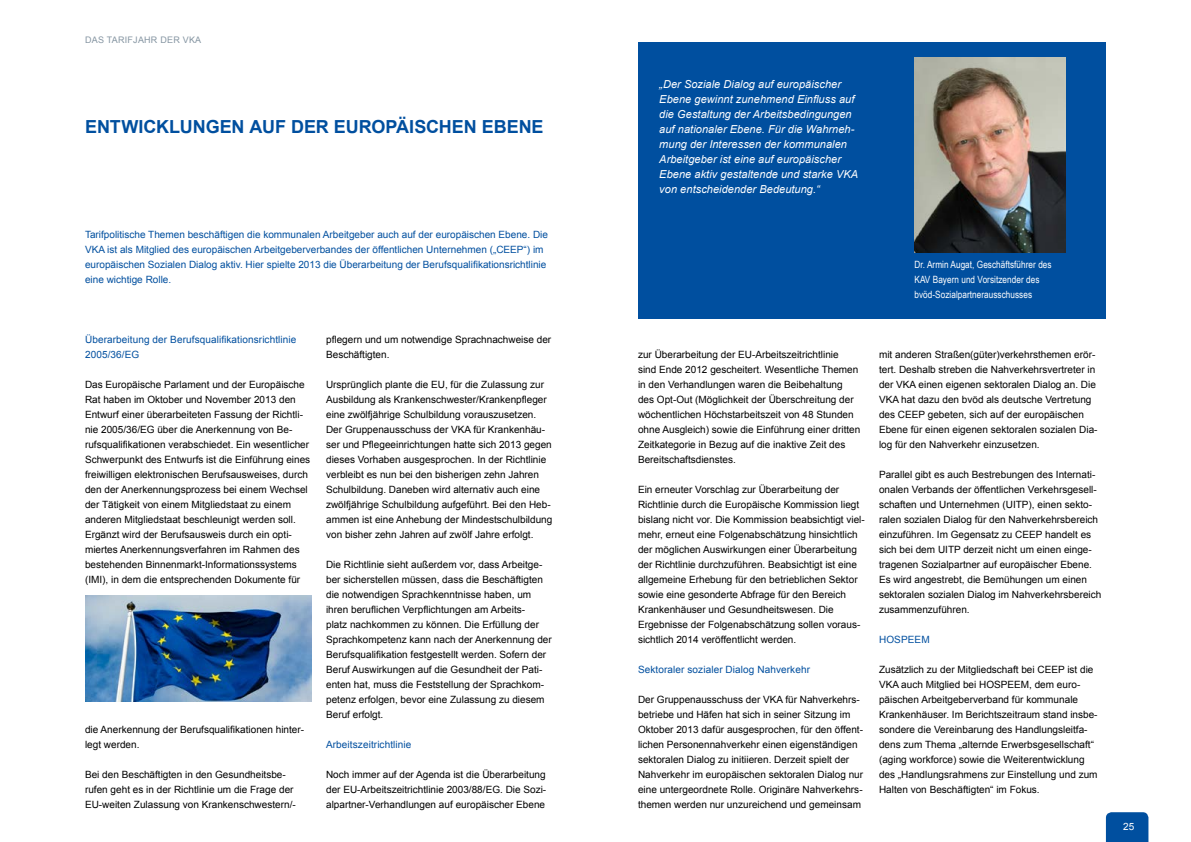
<style>
.page{position:relative;width:1191px;height:842px;background:#fff}
.page>*{position:absolute;margin:0;border:0;box-sizing:border-box;transform-origin:0 0}
.Headline{font:700 18px "Arial";letter-spacing:-.005em;color:#004f9f}
.Zitat_weiß_11pt{font:italic 11px/15px "Arial";letter-spacing:.005em;color:#fff}
.Mengentext{font:10px/15px "Arial";color:#000}
.Introtext_10_blue{font:10px/15px "Arial";color:#004f9f}
.Zwischen-Sub{font:10px/15px "Arial";letter-spacing:.01em;color:#004f9f}
.Zitatgeber_weiß{font:10px/15px "Arial Narrow";letter-spacing:.005em;color:#fff}
.t1{font:10px "Arial";color:#fff}
.Hypertext{font:9px "Arial";letter-spacing:.025em;color:#8595a2}
</style>
<div class="page">
<svg style="left:1106px;top:812px;width:42px;height:30px"></svg>
<img style="left:85px;top:595px;width:227px;height:107px">
<div style="left:638px;top:43px;width:468px;height:276px;background:#004f9f"></div>
<img style="left:914px;top:58px;width:151px;height:195px">
<p class="Hypertext" style="left:85px;top:33px;width:118px">DAS TARIFJAHR DER VKA</p>
<p class="Headline" style="left:85px;top:114px;width:460px">ENTWICKLUNGEN AUF DER EUROPÄISCHEN EBENE</p>
<p class="Introtext_10_blue" style="left:85px;top:227px;width:464px">Tarifpolitische Themen beschäftigen die kommunalen Arbeitgeber auch auf der europäischen Ebene. Die VKA ist als Mitglied des europäischen Arbeitgeberverbandes der öffentlichen Unternehmen („CEEP“) im europäischen Sozialen Dialog aktiv. Hier spielte 2013 die Überarbeitung der Berufsqualifikationsrichtlinie eine wichtige Rolle.</p>
<p class="Zwischen-Sub" style="left:85px;top:332px;width:213px">Überarbeitung der Berufsqualifikationsrichtlinie<br>2005/36/EG</p>
<p class="Mengentext" style="left:85px;top:377px;width:227px">Das Europäische Parlament und der Europäische Rat haben im Oktober und November 2013 den Entwurf einer überarbeiteten Fassung der Richtli&shy;nie 2005/36/EG über die Anerkennung von Be&shy;rufsqualifikationen verabschiedet. Ein wesentlicher Schwerpunkt des Entwurfs ist die Einführung eines freiwilligen elektronischen Berufsausweises, durch den der Anerkennungsprozess bei einem Wechsel der Tätigkeit von einem Mitgliedstaat zu einem anderen Mitgliedstaat beschleunigt werden soll.<br>Ergänzt wird der Berufsausweis durch ein opti&shy;miertes Anerkennungsverfahren im Rahmen des bestehenden Binnenmarkt-Informationssystems (IMI), in dem die entsprechenden Dokumente für</p>
<p class="Mengentext" style="left:85px;top:722px;width:221px">die Anerkennung der Berufsqualifikationen hinter&shy;legt werden.</p>
<p class="Mengentext" style="left:85px;top:767px;width:212px">Bei den Beschäftigten in den Gesundheitsbe&shy;rufen geht es in der Richtlinie um die Frage der<br>EU-weiten Zulassung von Krankenschwestern/-</p>
<p class="Mengentext" style="left:326px;top:332px;width:227px">pflegern und um notwendige Sprachnachweise der<br>Beschäftigten.</p>
<p class="Mengentext" style="left:326px;top:377px;width:228px">Ursprünglich plante die EU, für die Zulassung zur Ausbildung als Krankenschwester/Krankenpfleger eine zwölfjährige Schulbildung vorauszusetzen.<br>Der Gruppenausschuss der VKA für Krankenhäu&shy;ser und Pflegeeinrichtungen hatte sich 2013 gegen dieses Vorhaben ausgesprochen. In der Richtlinie verbleibt es nun bei den bisherigen zehn Jahren Schulbildung. Daneben wird alternativ auch eine zwölfjährige Schulbildung aufgeführt. Bei den Heb&shy;ammen ist eine Anhebung der Mindestschulbildung von bisher zehn Jahren auf zwölf Jahre erfolgt.</p>
<p class="Mengentext" style="left:326px;top:557px;width:227px">Die Richtlinie sieht außerdem vor, dass Arbeitge&shy;ber sicherstellen müssen, dass die Beschäftigten die notwendigen Sprachkenntnisse haben, um ihren beruflichen Verpflichtungen am Arbeits-<br>platz nachkommen zu können. Die Erfüllung der Sprachkompetenz kann nach der Anerkennung der Berufsqualifikation festgestellt werden. Sofern der Beruf Auswirkungen auf die Gesundheit der Pati&shy;enten hat, muss die Feststellung der Sprachkom&shy;petenz erfolgen, bevor eine Zulassung zu diesem Beruf erfolgt.</p>
<p class="Zwischen-Sub" style="left:326px;top:737px;width:87px">Arbeitszeitrichtlinie</p>
<p class="Mengentext" style="left:326px;top:767px;width:222px;text-align:justify">Noch immer auf der Agenda ist die Überarbeitung der EU-Arbeitszeitrichtlinie 2003/88/EG. Die Sozi&shy;alpartner-Verhandlungen auf europäischer Ebene</p>
<p class="Zitat_weiß_11pt" style="left:659px;top:76px;width:200px">„Der Soziale Dialog auf europäischer Ebene gewinnt zunehmend Einfluss auf die Gestaltung der Arbeitsbedingungen auf nationaler Ebene. Für die Wahrneh&shy;mung der Interessen der kommunalen Arbeitgeber ist eine auf europäischer Ebene aktiv gestaltende und starke VKA von entscheidender Bedeutung.“</p>
<p class="Zitatgeber_weiß" style="left:914px;top:256px;width:139px">Dr. Armin Augat, Geschäftsführer des<br>KAV Bayern und Vorsitzender des bvöd-Sozialpartnerausschusses</p>
<p class="Mengentext" style="left:638px;top:347px;width:224px">zur Überarbeitung der EU-Arbeitszeitrichtlinie<br>sind Ende 2012 gescheitert. Wesentliche Themen in den Verhandlungen waren die Beibehaltung des Opt-Out (Möglichkeit der Überschreitung der wöchentlichen Höchstarbeitszeit von 48 Stunden ohne Ausgleich) sowie die Einführung einer dritten Zeitkategorie in Bezug auf die inaktive Zeit des Bereitschaftsdienstes.</p>
<p class="Mengentext" style="left:638px;top:482px;width:228px">Ein erneuter Vorschlag zur Überarbeitung der Richtlinie durch die Europäische Kommission liegt bislang nicht vor. Die Kommission beabsichtigt viel&shy;mehr, erneut eine Folgenabschätzung hinsichtlich der möglichen Auswirkungen einer Überarbeitung der Richtlinie durchzuführen. Beabsichtigt ist eine allgemeine Erhebung für den betrieblichen Sektor sowie eine gesonderte Abfrage für den Bereich Krankenhäuser und Gesundheitswesen. Die Ergebnisse der Folgenabschätzung sollen voraus&shy;sichtlich 2014 veröffentlicht werden.</p>
<p class="Zwischen-Sub" style="left:638px;top:662px;width:173px">Sektoraler sozialer Dialog Nahverkehr</p>
<p class="Mengentext" style="left:638px;top:692px;width:227px">Der Gruppenausschuss der VKA für Nahverkehrs&shy;betriebe und Häfen hat sich in seiner Sitzung im Oktober 2013 dafür ausgesprochen, für den öffent&shy;lichen Personennahverkehr einen eigenständigen sektoralen Dialog zu initiieren. Derzeit spielt der Nahverkehr im europäischen sektoralen Dialog nur eine untergeordnete Rolle. Originäre Nahverkehrs&shy;themen werden nur unzureichend und gemeinsam</p>
<p class="Mengentext" style="left:879px;top:347px;width:220px">mit anderen Straßen(güter)verkehrsthemen erör&shy;tert. Deshalb streben die Nahverkehrsvertreter in der VKA einen eigenen sektoralen Dialog an. Die VKA hat dazu den bvöd als deutsche Vertretung des CEEP gebeten, sich auf der europäischen Ebene für einen eigenen sektoralen sozialen Dia&shy;log für den Nahverkehr einzusetzen.</p>
<p class="Mengentext" style="left:879px;top:467px;width:224px">Parallel gibt es auch Bestrebungen des Internati&shy;onalen Verbands der öffentlichen Verkehrsgesell&shy;schaften und Unternehmen (UITP), einen sekto&shy;ralen sozialen Dialog für den Nahverkehrsbereich einzuführen. Im Gegensatz zu CEEP handelt es sich bei dem UITP derzeit nicht um einen einge&shy;tragenen Sozialpartner auf europäischer Ebene.<br>Es wird angestrebt, die Bemühungen um einen sektoralen sozialen Dialog im Nahverkehrsbereich zusammenzuführen.</p>
<p class="Zwischen-Sub" style="left:879px;top:632px;width:52px">HOSPEEM</p>
<p class="Mengentext" style="left:879px;top:662px;width:220px">Zusätzlich zu der Mitgliedschaft bei CEEP ist die VKA auch Mitglied bei HOSPEEM, dem euro&shy;päischen Arbeitgeberverband für kommunale Krankenhäuser. Im Berichtszeitraum stand insbe&shy;sondere die Vereinbarung des Handlungsleitfa&shy;dens zum Thema „alternde Erwerbsgesellschaft“ (aging workforce) sowie die Weiterentwicklung des „Handlungsrahmens zur Einstellung und zum Halten von Beschäftigten“ im Fokus.</p>
<p class="t1" style="left:1123px;top:819px;width:13px">25</p>
</div>
